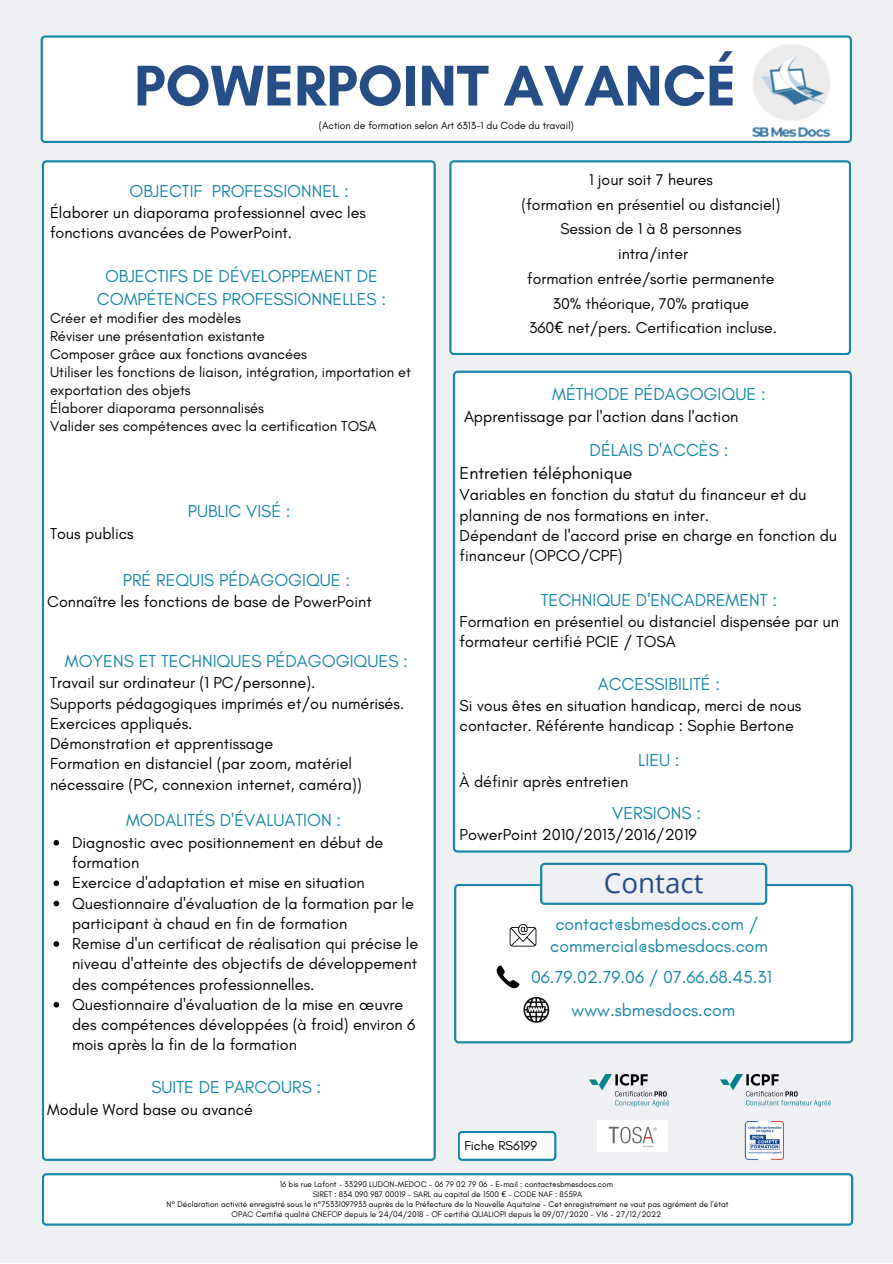
<style>
.page{position:relative;width:893px;height:1264px;background:#fff}
.page>*{position:absolute;margin:0;border:0;box-sizing:border-box;transform-origin:0 0}
.t1{font:700 58.5px "Glacial Indifference";color:#264e86}
.t2{font:27.75px "Open Sans";color:#264e86}
.t3{font:17.7px "Glacial Indifference";color:#1687a7}
.t4{font:17.7px "Glacial Indifference";color:#000}
.t5{font:17.55px/22.5px "Glacial Indifference";color:#1687a7}
.t6{font:16.2px/20.2px "Glacial Indifference";color:#000}
.t7{font:16.05px/20.2px "Glacial Indifference";color:#000}
.t8{font:15.9px/24.8px "Glacial Indifference";color:#000;text-align:center}
.t9{font:14.55px/18px "Glacial Indifference";color:#000}
.t10{font:13.2px "Glacial Indifference";color:#000}
.t11{font:10.5px "Glacial Indifference";color:#000}
.t12{font:8.25px/10.4px "Glacial Indifference";color:#000;text-align:center}
.s1{font-family:"Noto Sans"}
</style>
<div class="page">
<div style="left:0;top:0;width:892px;height:1262px;background:#eff0f4"></div>
<div style="left:41px;top:35px;width:811px;height:108px;background:#fff"></div>
<img style="left:745px;top:37px;width:91px;height:106px">
<div style="left:454px;top:883px;width:399px;height:160px;background:#fff"></div>
<svg style="left:509px;top:924px;width:27px;height:22px"></svg>
<svg style="left:494px;top:965px;width:25px;height:25px"></svg>
<svg style="left:540px;top:862px;width:227px;height:42px"></svg>
<svg style="left:523px;top:996px;width:26px;height:26px"></svg>
<div style="left:449px;top:160px;width:402px;height:195px;background:#fff"></div>
<div style="left:42px;top:160px;width:393px;height:1000px;background:#fff"></div>
<svg style="left:54px;top:840px;width:5px;height:5px"></svg>
<svg style="left:54px;top:880px;width:5px;height:6px"></svg>
<svg style="left:54px;top:900px;width:5px;height:6px"></svg>
<svg style="left:54px;top:941px;width:5px;height:5px"></svg>
<svg style="left:54px;top:1001px;width:5px;height:6px"></svg>
<div style="left:453px;top:370px;width:398px;height:482px;background:#fff"></div>
<svg style="left:42px;top:1173px;width:811px;height:52px"></svg>
<svg style="left:458px;top:1131px;width:98px;height:29px"></svg>
<img style="left:597px;top:1120px;width:71px;height:31px">
<img style="left:720px;top:1074px;width:111px;height:32px">
<img style="left:589px;top:1074px;width:81px;height:32px">
<img style="left:744px;top:1120px;width:40px;height:40px">
<h1 class="t1" style="left:134px;top:50px;width:603px">POWERPOINT AVANCÉ</h1>
<p class="t11" style="left:319px;top:119px;width:256px">(Action de formation selon Art 6313-1 du Code du travail)</p>
<p class="t5" style="left:129px;top:179px;width:221px">OBJECTIF PROFESSIONNEL :</p>
<p class="t7" style="left:50px;top:202px;width:317px">Élaborer un diaporama professionnel avec les fonctions avancées de PowerPoint.</p>
<p class="t5" style="left:97px;top:265px;width:290px;text-align:center">OBJECTIFS DE DÉVELOPPEMENT DE<br>COMPÉTENCES PROFESSIONNELLES :</p>
<p class="t9" style="left:50px;top:308px;width:362px">Créer et modifier des modèles<br>Réviser une présentation existante<br>Composer grâce aux fonctions avancées<br>Utiliser les fonctions de liaison, intégration, importation et exportation des objets<br>Élaborer diaporama personnalisés<br>Valider ses compétences avec la certification TOSA</p>
<p class="t5" style="left:188px;top:500px;width:104px">PUBLIC VISÉ :</p>
<p class="t7" style="left:50px;top:523px;width:85px">Tous publics</p>
<p class="t5" style="left:123px;top:568px;width:229px">PRÉ REQUIS PÉDAGOGIQUE :</p>
<p class="t7" style="left:47px;top:591px;width:326px">Connaître les fonctions de base de PowerPoint</p>
<p class="t3" style="left:65px;top:650px;width:344px">MOYENS ET TECHNIQUES PÉDAGOGIQUES :</p>
<p class="t6" style="left:50px;top:672px;width:356px">Travail sur ordinateur (1 PC/personne).<br>Supports pédagogiques imprimés et/ou numérisés.<br>Exercices appliqués.<br>Démonstration et apprentissage<br>Formation en distanciel (par zoom, matériel nécessaire (PC, connexion internet, caméra))</p>
<p class="t3" style="left:126px;top:809px;width:217px">MODALITÉS D'ÉVALUATION :</p>
<p class="t6" style="left:72px;top:832px;width:347px">Diagnostic avec positionnement en début de formation<br>Exercice d'adaptation et mise en situation Questionnaire d'évaluation de la formation par le participant à chaud en fin de formation<br>Remise d'un certificat de réalisation qui précise le niveau d'atteinte des objectifs de développement des compétences professionnelles.<br>Questionnaire d'évaluation de la mise en œuvre des compétences développées (à froid) environ 6 mois après la fin de la formation</p>
<p class="t5" style="left:151px;top:1076px;width:171px">SUITE DE PARCOURS :</p>
<p class="t7" style="left:47px;top:1099px;width:207px">Module Word base ou avancé</p>
<p class="t8" style="left:521px;top:167px;width:260px">1 jour soit 7 heures<br>(formation en présentiel ou distanciel)<br>Session de 1 à 8 personnes<br>intra/inter<br>formation entrée/sortie permanente<br>30% théorique, 70% pratique<br>360<span class="s1">€</span> net/pers. Certification incluse.</p>
<p class="t3" style="left:552px;top:383px;width:215px">MÉTHODE PÉDAGOGIQUE :</p>
<p class="t6" style="left:464px;top:406px;width:276px">Apprentissage par l'action dans l'action</p>
<p class="t3" style="left:589px;top:439px;width:140px">DÉLAIS D'ACCÈS :</p>
<p class="t4" style="left:459px;top:462px;width:174px">Entretien téléphonique</p>
<p class="t6" style="left:459px;top:484px;width:379px">Variables en fonction du statut du financeur et du planning de nos formations en inter.<br>Dépendant de l'accord prise en charge en fonction du financeur (OPCO/CPF)</p>
<p class="t3" style="left:541px;top:589px;width:238px">TECHNIQUE D'ENCADREMENT :</p>
<p class="t6" style="left:459px;top:611px;width:381px">Formation en présentiel ou distanciel dispensée par un formateur certifié PCIE / TOSA</p>
<p class="t3" style="left:597px;top:672px;width:124px">ACCESSIBILITÉ :</p>
<p class="t6" style="left:459px;top:695px;width:343px">Si vous êtes en situation handicap, merci de nous contacter. Référente handicap : Sophie Bertone</p>
<p class="t3" style="left:638px;top:749px;width:43px">LIEU :</p>
<p class="t6" style="left:459px;top:771px;width:170px">À définir après entretien</p>
<p class="t3" style="left:612px;top:801px;width:90px">VERSIONS :</p>
<p class="t6" style="left:459px;top:824px;width:238px">PowerPoint 2010/2013/2016/2019</p>
<h2 class="t2" style="left:603px;top:863px;width:101px">Contact</h2>
<p class="t5" style="left:550px;top:912px;width:219px">contact@sbmesdocs.com / commercial@sbmesdocs.com</p>
<p class="t3" style="left:531px;top:966px;width:242px">06.79.02.79.06 / 07.66.68.45.31</p>
<p class="t3" style="left:571px;top:998px;width:165px">www.sbmesdocs.com</p>
<p class="t10" style="left:464px;top:1137px;width:74px">Fiche RS6199</p>
<p class="t12" style="left:166px;top:1178px;width:563px">16 bis rue Lafont - 33290 LUDON-MEDOC - 06 79 02 79 06 - E-mail : contact@sbmesdocs.com<br>SIRET : 834 090 987 00019 - SARL au capital de 1500 <span class="s1">€</span> - CODE NAF : 8559A<br>N° Déclaration activité enregistré sous le n°75331097933 auprès de la Préfecture de la Nouvelle Aquitaine - Cet enregistrement ne vaut pas agrément de l'état OPAC Certifié qualité CNEFOP depuis le 24/04/2018 - OF certifié QUALIOPI depuis le 09/07/2020 - V16 - 27/12/2022</p>
</div>
